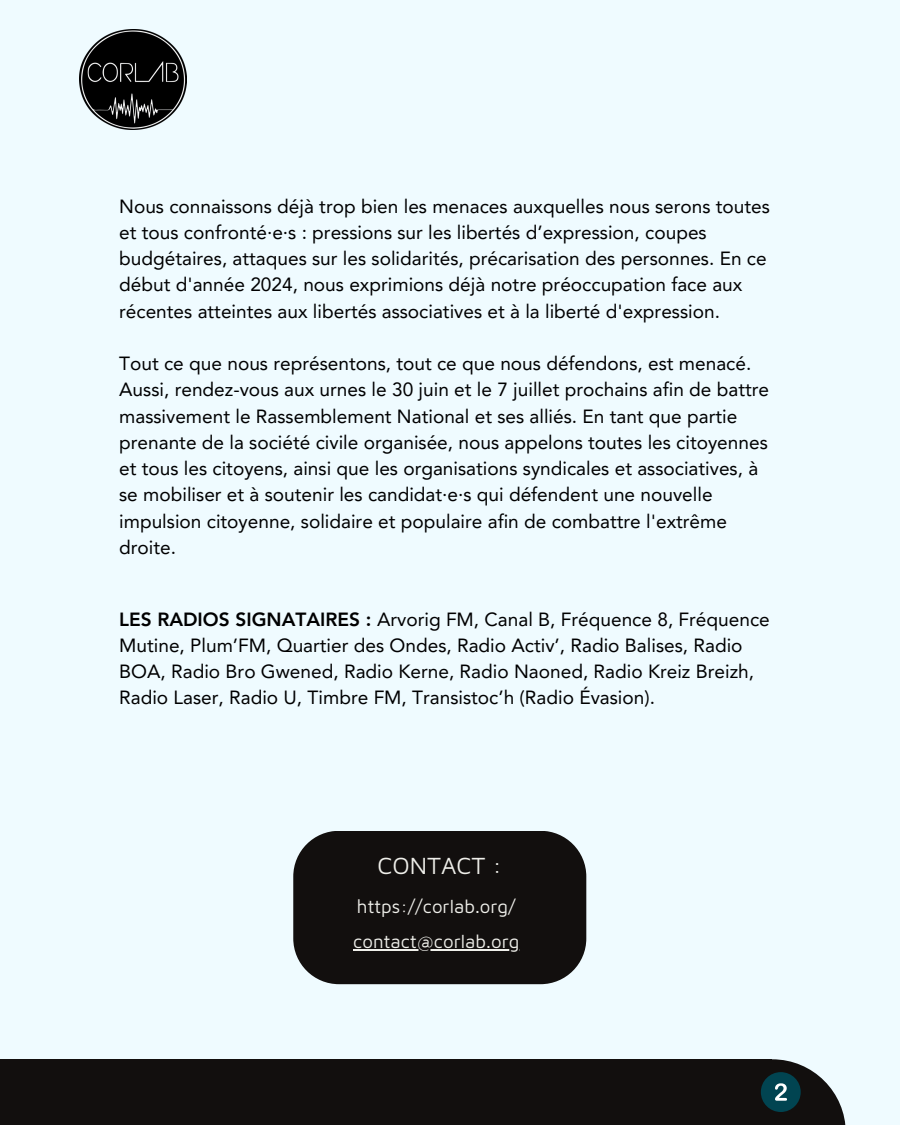
<style>
.page{position:relative;width:900px;height:1125px;background:#effbff}
.page>*{position:absolute;margin:0;border:0;box-sizing:border-box;transform-origin:0 0}
.t1{font:24px "Maven Pro";color:#efefea}
.t2{font:19.1px/26.2px "Avenir LT Pro";color:#000}
.t3{font:18.7px "Maven Pro";color:#efefea}
.s1{font-weight:800}
</style>
<div class="page">
<div style="left:0;top:1059px;width:772px;height:66px;background:#120f0e"></div>
<div style="left:699px;top:1059px;width:147px;height:66px;background:#120f0e"></div>
<img style="left:80px;top:29px;width:106px;height:101px">
<div style="left:761px;top:1072px;width:40px;height:40px;background:#014451;border-radius:50%"></div>
<svg style="left:775px;top:1083px;width:12px;height:18px"></svg>
<div style="left:293px;top:831px;width:293px;height:153px;background:#120f0e;border-radius:46px"></div>
<hr style="left:353px;top:949px;width:166px;height:2px;background:#efefea">
<p class="t2" style="left:119px;top:195px;width:652px">Nous connaissons déjà trop bien les menaces auxquelles nous serons toutes et tous confronté·e·s : pressions sur les libertés d’expression, coupes budgétaires, attaques sur les solidarités, précarisation des personnes. En ce début d'année 2024, nous exprimions déjà notre préoccupation face aux récentes atteintes aux libertés associatives et à la liberté d'expression.</p>
<p class="t2" style="left:119px;top:352px;width:651px">Tout ce que nous représentons, tout ce que nous défendons, est menacé.<br>Aussi, rendez-vous aux urnes le 30 juin et le 7 juillet prochains afin de battre massivement le Rassemblement National et ses alliés. En tant que partie prenante de la société civile organisée, nous appelons toutes les citoyennes et tous les citoyens, ainsi que les organisations syndicales et associatives, à se mobiliser et à soutenir les candidat·e·s qui défendent une nouvelle impulsion citoyenne, solidaire et populaire afin de combattre l'extrême droite.</p>
<p class="t2" style="left:119px;top:608px;width:652px"><span class="s1">LES RADIOS SIGNATAIRES :</span> Arvorig FM, Canal B, Fréquence 8, Fréquence Mutine, Plum’FM, Quartier des Ondes, Radio Activ’, Radio Balises, Radio BOA, Radio Bro Gwened, Radio Kerne, Radio Naoned, Radio Kreiz Breizh, Radio Laser, Radio U, Timbre FM, Transistoc’h (Radio Évasion).</p>
<p class="t1" style="left:378px;top:851px;width:126px">CONTACT :</p>
<p class="t3" style="left:357px;top:895px;width:160px">https://corlab.org/</p>
<h1 class="t3" style="left:353px;top:930px;width:168px">contact@corlab.org</h1>
</div>
